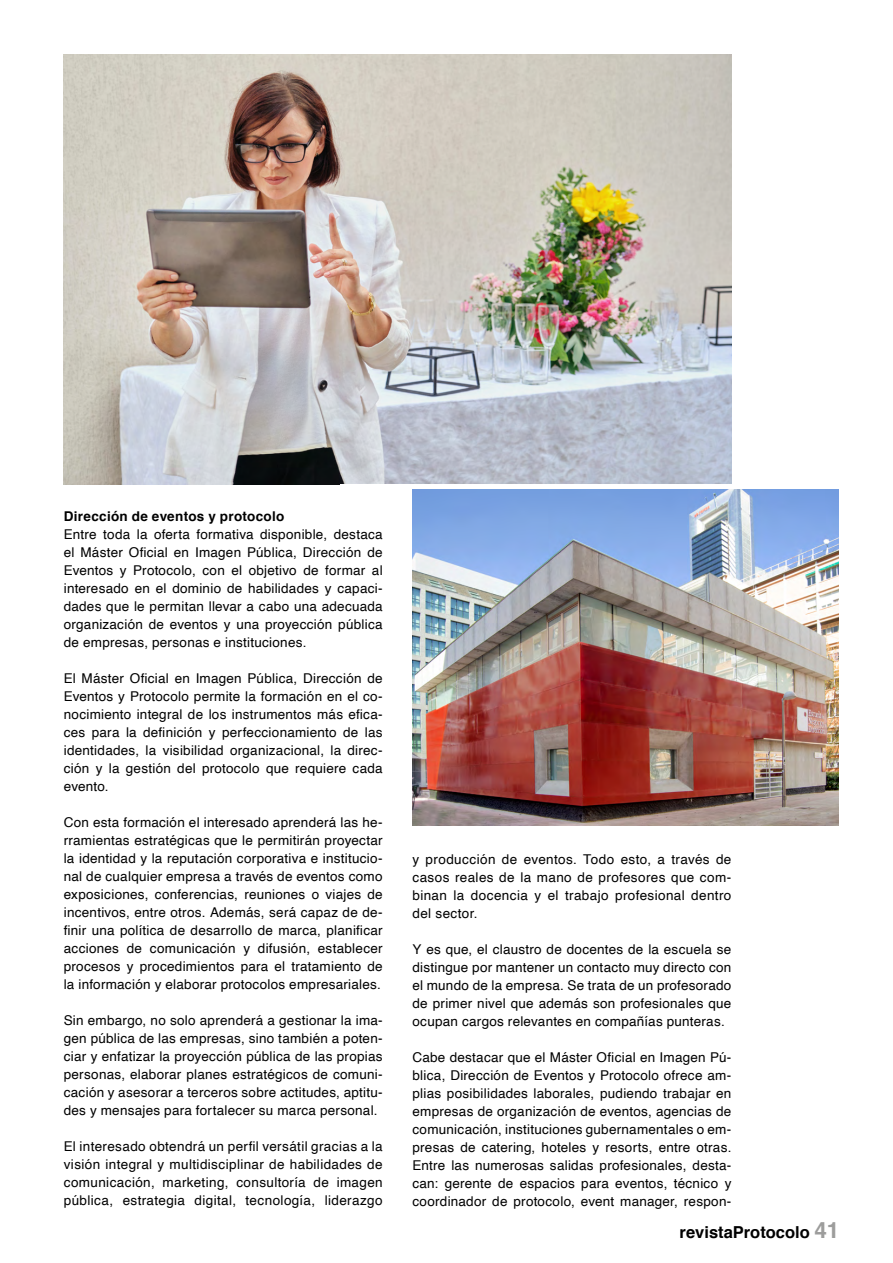
<style>
.page{position:relative;width:893px;height:1263px;background:#fff}
.page>*{position:absolute;margin:0;border:0;box-sizing:border-box;transform-origin:0 0}
.t1{font:700 16.5px "Helvetica";color:#000}
.t2{font:13.5px/18px "Helvetica";letter-spacing:.02em;color:#000;text-align:justify}
.t3{font:700 13.5px "Helvetica";letter-spacing:.02em;color:#000}
.s1{font-size:22.5px;color:#9d9d9c}
</style>
<div class="page">
<img style="left:412px;top:489px;width:427px;height:337px">
<img style="left:64px;top:54px;width:667px;height:431px">
<p class="t3" style="left:64px;top:506px;width:222px">Dirección de eventos y protocolo</p>
<p class="t2" style="left:64px;top:526px;width:320px">Entre toda la oferta formativa disponible, destaca el Máster Oficial en Imagen Pública, Dirección de Eventos y Protocolo, con el objetivo de formar al interesado en el dominio de habilidades y capaci&shy;dades que le permitan llevar a cabo una adecuada organización de eventos y una proyección pública de empresas, personas e instituciones.</p>
<p class="t2" style="left:64px;top:670px;width:320px">El Máster Oficial en Imagen Pública, Dirección de Eventos y Protocolo permite la formación en el co&shy;nocimiento integral de los instrumentos más efica&shy;ces para la definición y perfeccionamiento de las identidades, la visibilidad organizacional, la direc&shy;ción y la gestión del protocolo que requiere cada evento.</p>
<p class="t2" style="left:64px;top:814px;width:320px">Con esta formación el interesado aprenderá las he&shy;rramientas estratégicas que le permitirán proyectar la identidad y la reputación corporativa e institucio&shy;nal de cualquier empresa a través de eventos como exposiciones, conferencias, reuniones o viajes de incentivos, entre otros. Además, será capaz de de&shy;finir una política de desarrollo de marca, planificar acciones de comunicación y difusión, establecer procesos y procedimientos para el tratamiento de la información y elaborar protocolos empresariales.</p>
<p class="t2" style="left:64px;top:1012px;width:320px">Sin embargo, no solo aprenderá a gestionar la ima&shy;gen pública de las empresas, sino también a poten&shy;ciar y enfatizar la proyección pública de las propias personas, elaborar planes estratégicos de comuni&shy;cación y asesorar a terceros sobre actitudes, aptitu&shy;des y mensajes para fortalecer su marca personal.</p>
<p class="t2" style="left:64px;top:1138px;width:320px">El interesado obtendrá un perfil versátil gracias a la visión integral y multidisciplinar de habilidades de comunicación, marketing, consultoría de imagen pública, estrategia digital, tecnología, liderazgo</p>
<p class="t2" style="left:412px;top:850px;width:320px">y producción de eventos. Todo esto, a través de casos reales de la mano de profesores que com&shy;binan la docencia y el trabajo profesional dentro del sector.</p>
<p class="t2" style="left:412px;top:940px;width:320px">Y es que, el claustro de docentes de la escuela se distingue por mantener un contacto muy directo con el mundo de la empresa. Se trata de un profesorado de primer nivel que además son profesionales que ocupan cargos relevantes en compañías punteras.</p>
<p class="t2" style="left:412px;top:1048px;width:320px">Cabe destacar que el Máster Oficial en Imagen Pú&shy;blica, Dirección de Eventos y Protocolo ofrece am&shy;plias posibilidades laborales, pudiendo trabajar en empresas de organización de eventos, agencias de comunicación, instituciones gubernamentales o em&shy;presas de catering, hoteles y resorts, entre otras.<br>Entre las numerosas salidas profesionales, desta&shy;can: gerente de espacios para eventos, técnico y coordinador de protocolo, event manager, respon-</p>
<p class="t1" style="left:680px;top:1219px;width:161px">revistaProtocolo <span class="s1">41</span></p>
</div>
